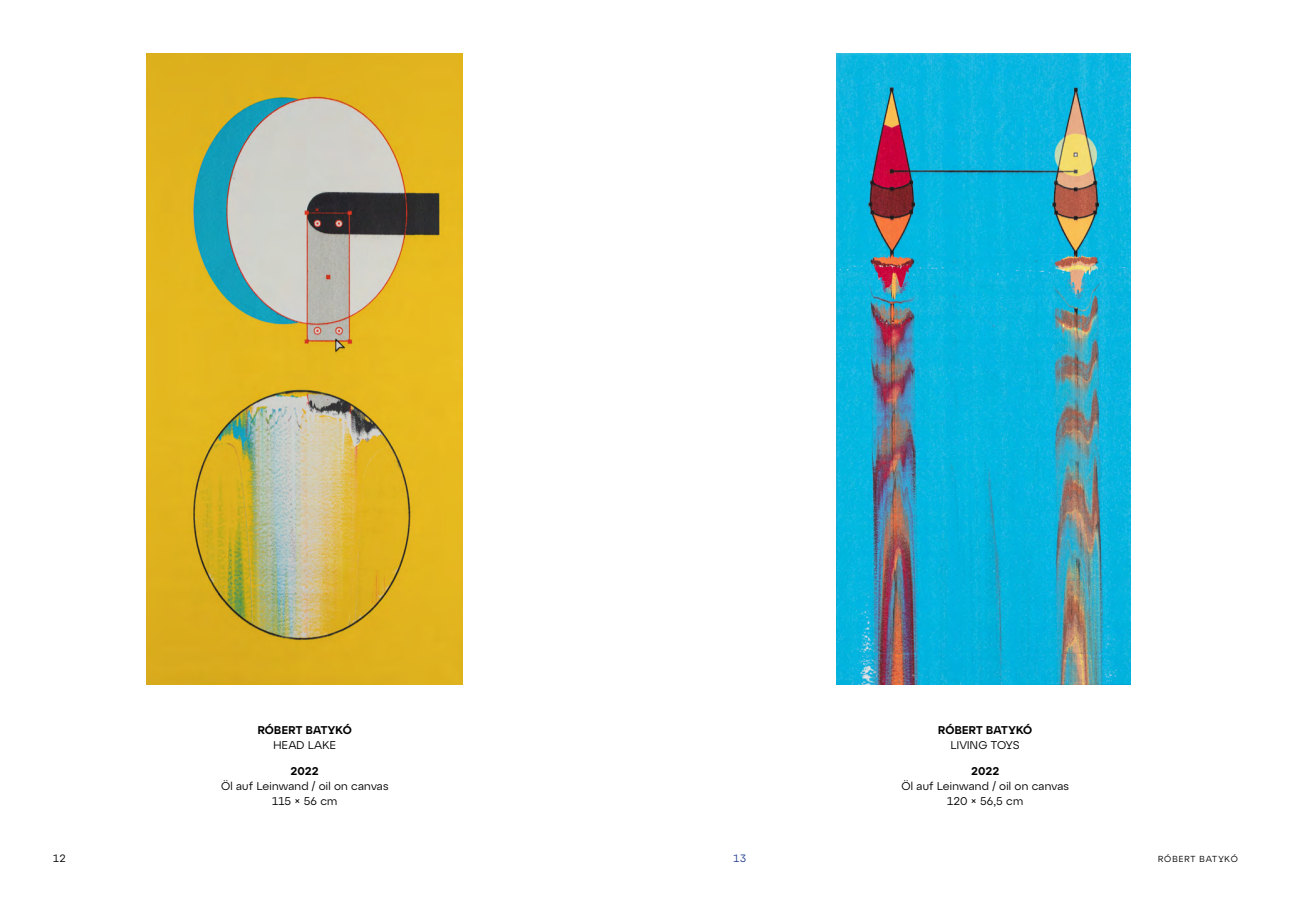
<style>
.page{position:relative;width:1290px;height:911px;background:#fff}
.page>*{position:absolute;margin:0;border:0;box-sizing:border-box;transform-origin:0 0}
.t1{font:11.25px/15px "Atyp Display";letter-spacing:.015em;color:#000;text-align:center}
.t2{font:600 11.25px "Atyp Display";letter-spacing:.005em;color:#000}
.t3{font:10.62px "Atyp Display";color:#000}
.t4{font:10.62px "Atyp Display";color:#243f8d}
.t5{font:8.75px "Atyp Display";letter-spacing:.1em;color:#000}
</style>
<div class="page">
<img style="left:147px;top:53px;width:315px;height:631px">
<img style="left:836px;top:53px;width:294px;height:631px">
<p class="t2" style="left:258px;top:721px;width:96px">RÓBERT BATYKÓ</p>
<p class="t1" style="left:274px;top:736px;width:64px">HEAD LAKE</p>
<p class="t2" style="left:291px;top:762px;width:30px">2022</p>
<p class="t1" style="left:221px;top:777px;width:169px">Öl auf Leinwand / oil on canvas<br>115 × 56 cm</p>
<p class="t3" style="left:53px;top:850px;width:14px">12</p>
<p class="t4" style="left:733px;top:850px;width:14px">13</p>
<p class="t2" style="left:938px;top:721px;width:96px">RÓBERT BATYKÓ</p>
<p class="t1" style="left:951px;top:736px;width:70px">LIVING TOYS</p>
<p class="t2" style="left:971px;top:762px;width:30px">2022</p>
<p class="t1" style="left:901px;top:777px;width:169px">Öl auf Leinwand / oil on canvas<br>120 × 56,5 cm</p>
<p class="t5" style="left:1158px;top:852px;width:81px">RÓBERT BATYKÓ</p>
</div>
